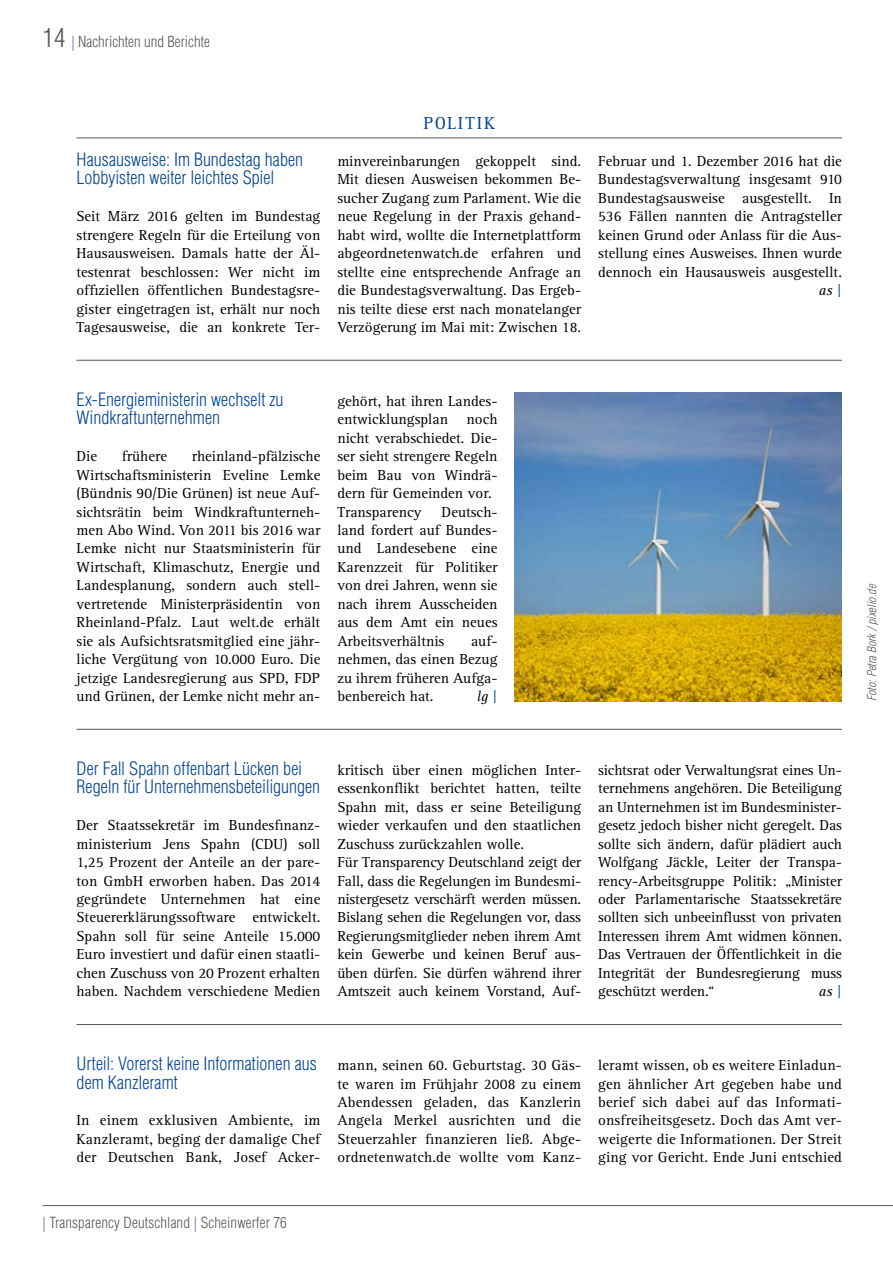
<style>
.page{position:relative;width:893px;height:1263px;background:#fff}
.page>*{position:absolute;margin:0;border:0;box-sizing:border-box;transform-origin:0 0}
.t1{font:300 condensed 18px/18.5px "Helvetica LT Std";letter-spacing:.005em;color:#004494}
.t2{font:18px "Rotis Serif";letter-spacing:.105em;color:#004494}
.t3{font:15px/18.5px "Rotis Serif";color:#000;text-align:justify}
.t4{font:300 condensed 15px "Helvetica LT Std";letter-spacing:.01em;color:#58585a}
.t5{font:italic 15px "Rotis Serif";color:#000}
.t6{font:italic 300 condensed 12px "Helvetica LT Std";color:#58585a}
.s1{font-size:25.5px}
.s2{color:#5168aa}
.s3{font-style:italic}
.s4{color:#004494}
.s5{font-style:normal;color:#004494}
</style>
<div class="page">
<hr style="left:77px;top:138px;width:765px;height:1px;background:#58585a">
<hr style="left:77px;top:360px;width:765px;height:1px;background:#58585a">
<hr style="left:77px;top:729px;width:765px;height:1px;background:#58585a">
<hr style="left:77px;top:1024px;width:765px;height:1px;background:#58585a">
<img style="left:514px;top:392px;width:328px;height:309px">
<hr style="left:43px;top:1205px;width:850px;height:1px;background:#58585a">
<p class="t4" style="left:43px;top:32px;width:169px"><span class="s1">14</span> <span class="s2">|</span> Nachrichten und Berichte</p>
<p class="t1" style="left:77px;top:150px;width:228px">Hausausweise: Im Bundestag haben<br>Lobbyisten weiter leichtes Spiel</p>
<p class="t3" style="left:77px;top:207px;width:245px">Seit März 2016 gelten im Bundestag strengere Regeln für die Erteilung von Hausausweisen. Damals hatte der Äl&shy;testenrat beschlossen: Wer nicht im offiziellen öffentlichen Bundestagsre&shy;gister eingetragen ist, erhält nur noch Tagesausweise, die an konkrete Ter-</p>
<p class="t2" style="left:423px;top:113px;width:73px">POLITIK</p>
<p class="t3" style="left:337px;top:152px;width:245px">minvereinbarungen gekoppelt sind.<br>Mit diesen Ausweisen bekommen Be&shy;sucher Zugang zum Parlament. Wie die neue Regelung in der Praxis gehand&shy;habt wird, wollte die Internetplattform abgeordnetenwatch.de erfahren und stellte eine entsprechende Anfrage an die Bundestagsverwaltung. Das Ergeb&shy;nis teilte diese erst nach monatelanger Verzögerung im Mai mit: Zwischen 18.</p>
<p class="t3" style="left:598px;top:152px;width:245px;text-align:right">Februar und 1. Dezember 2016 hat die Bundestagsverwaltung insgesamt 910<br>Bundestagsausweise ausgestellt. In 536 Fällen nannten die Antragsteller keinen Grund oder Anlass für die Aus&shy;stellung eines Ausweises. Ihnen wurde dennoch ein Hausausweis ausgestellt. <span class="s3">as</span> <span class="s4">|</span></p>
<p class="t1" style="left:77px;top:390px;width:209px">Ex-Energieministerin wechselt zu<br>Windkraftunternehmen</p>
<p class="t3" style="left:77px;top:447px;width:22px">Die</p>
<p class="t3" style="left:122px;top:447px;width:47px">frühere</p>
<p class="t3" style="left:77px;top:447px;width:245px;text-indent:115px">rheinland-pfälzische Wirtschaftsministerin Eveline Lemke (Bündnis 90/Die Grünen) ist neue Auf&shy;sichtsrätin beim Windkraftunterneh&shy;men Abo Wind. Von 2011 bis 2016 war Lemke nicht nur Staatsministerin für Wirtschaft, Klimaschutz, Energie und Landesplanung, sondern auch stell&shy;vertretende Ministerpräsidentin von Rheinland-Pfalz. Laut welt.de erhält sie als Aufsichtsratsmitglied eine jähr&shy;liche Vergütung von 10.000 Euro. Die jetzige Landesregierung aus SPD, FDP und Grünen, der Lemke nicht mehr an-</p>
<p class="t3" style="left:337px;top:392px;width:162px;text-align:left">gehört, hat ihren Landes&shy;entwicklungsplan noch nicht verabschiedet. Die&shy;ser sieht strengere Regeln beim Bau von Windrä&shy;dern für Gemeinden vor.<br>Transparency</p>
<p class="t3" style="left:337px;top:503px;width:162px;text-indent:104px">Deutsch&shy;land fordert auf Bundes&shy;und Landesebene eine Karenzzeit für Politiker von drei Jahren, wenn sie nach ihrem Ausscheiden aus dem Amt ein neues Arbeitsverhältnis</p>
<p class="t3" style="left:337px;top:632px;width:162px;text-indent:134px">auf&shy;nehmen, das einen Bezug zu ihrem früheren Aufga&shy;benbereich hat.</p>
<p class="t5" style="left:477px;top:688px;width:22px">lg <span class="s5">|</span></p>
<p class="t1" style="left:77px;top:759px;width:245px">Der Fall Spahn offenbart Lücken bei<br>Regeln für Unternehmensbeteiligungen</p>
<p class="t3" style="left:77px;top:816px;width:245px">Der Staatssekretär im Bundesfinanz&shy;ministerium Jens Spahn (CDU) soll 1,25 Prozent der Anteile an der pare&shy;ton GmbH erworben haben. Das 2014 gegründete Unternehmen hat eine Steuererklärungssoftware entwickelt.<br>Spahn soll für seine Anteile 15.000<br>Euro investiert und dafür einen staatli&shy;chen Zuschuss von 20 Prozent erhalten haben. Nachdem verschiedene Medien</p>
<p class="t3" style="left:337px;top:761px;width:245px;text-align:left">kritisch über einen möglichen Inter&shy;essenkonflikt berichtet hatten, teilte Spahn mit, dass er seine Beteiligung wieder verkaufen und den staatlichen Zuschuss zurückzahlen wolle.<br>Für Transparency Deutschland zeigt der Fall, dass die Regelungen im Bundesmi&shy;nistergesetz verschärft werden müssen.<br>Bislang sehen die Regelungen vor, dass Regierungsmitglieder neben ihrem Amt kein Gewerbe und keinen Beruf aus&shy;üben dürfen. Sie dürfen während ihrer Amtszeit auch keinem Vorstand, Auf-</p>
<p class="t3" style="left:598px;top:761px;width:245px">sichtsrat oder Verwaltungsrat eines Un&shy;ternehmens angehören. Die Beteiligung an Unternehmen ist im Bundesminister&shy;gesetz jedoch bisher nicht geregelt. Das sollte sich ändern, dafür plädiert auch Wolfgang Jäckle, Leiter der Transpa&shy;rency-Arbeitsgruppe Politik: „Minister oder Parlamentarische Staatssekretäre sollten sich unbeeinflusst von privaten Interessen ihrem Amt widmen können.<br>Das Vertrauen der Öffentlichkeit in die Integrität der Bundesregierung muss geschützt werden.“</p>
<p class="t5" style="left:819px;top:983px;width:25px">as <span class="s5">|</span></p>
<p class="t1" style="left:77px;top:1054px;width:242px">Urteil: Vorerst keine Informationen aus dem Kanzleramt</p>
<p class="t3" style="left:77px;top:1112px;width:245px">In einem exklusiven Ambiente, im Kanzleramt, beging der damalige Chef der Deutschen Bank, Josef Acker-</p>
<p class="t3" style="left:337px;top:1056px;width:245px">mann, seinen 60. Geburtstag. 30 Gäs&shy;te waren im Frühjahr 2008 zu einem Abendessen geladen, das Kanzlerin Angela Merkel ausrichten und die Steuerzahler finanzieren ließ. Abge&shy;ordnetenwatch.de wollte vom Kanz-</p>
<p class="t3" style="left:598px;top:1056px;width:245px">leramt wissen, ob es weitere Einladun&shy;gen ähnlicher Art gegeben habe und berief sich dabei auf das Informati&shy;onsfreiheitsgesetz. Doch das Amt ver&shy;weigerte die Informationen. Der Streit ging vor Gericht. Ende Juni entschied</p>
<p class="t4" style="left:43px;top:1213px;width:246px"><span class="s2">|</span> Transparency Deutschland <span class="s2">|</span> Scheinwerfer 76</p>
<p class="t6" style="left:864px;top:701px;width:119px;rotate:-90deg">Foto: Petra Bork /pixelio.de</p>
</div>
